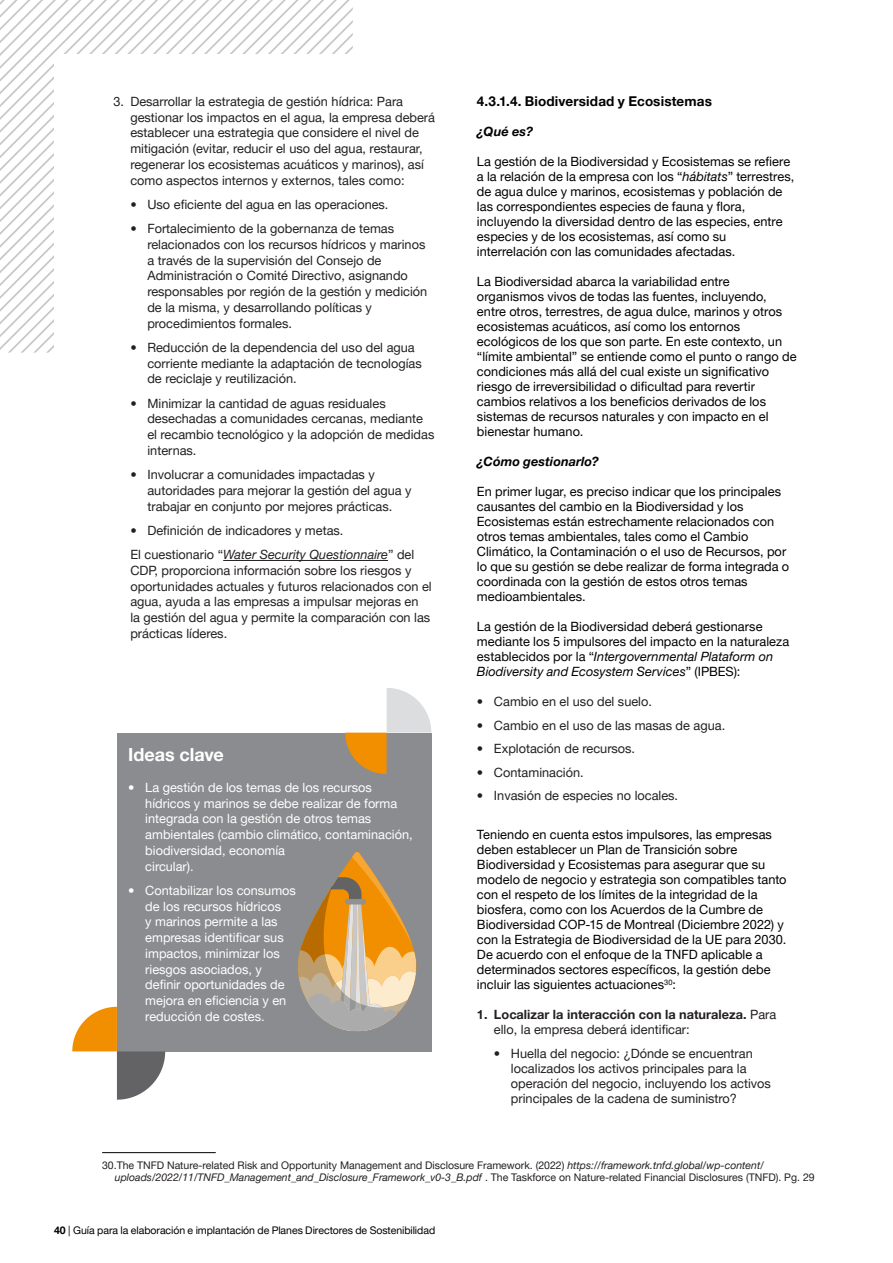
<style>
.page{position:relative;width:893px;height:1263px;background:#fff}
.page>*{position:absolute;margin:0;border:0;box-sizing:border-box;transform-origin:0 0}
.Texto{font:700 18px "Helvetica Neue LT Pro";letter-spacing:-.005em;color:#fff}
.Texto-2{font:700 13.5px "Helvetica Neue LT Pro";letter-spacing:.01em;color:#000}
.Texto-3{font:12.75px/15px "Helvetica Neue LT Pro";letter-spacing:.005em;color:#000}
.topo{font:12.75px/15.8px "Helvetica Neue LT Pro";color:#231f20}
.t1{font:12.75px/15.8px "Helvetica Neue LT Pro";color:#fff}
.topo-2{font:700 12.75px/15px "Helvetica Neue LT Pro";color:#231f20}
.Texto-4{font:italic 700 12.75px "Helvetica Neue LT Pro";letter-spacing:.005em;color:#000}
.Pies_de_pagina{font:10.5px/12px "Helvetica Neue LT Pro";color:#231f20}
.t2{font:10.5px "Helvetica Neue LT Pro";letter-spacing:-.005em;color:#000}
.s1{font-style:italic}
.s2{font-weight:400}
.s3{font-weight:700}
</style>
<div class="page">
<svg style="left:0;top:0;width:353px;height:353px"></svg>
<hr style="left:223px;top:560px;width:165px;height:1px;background:#231f20">
<div style="left:117px;top:733px;width:314px;height:318px;background:#8a8c8f"></div>
<svg style="left:72px;top:1007px;width:93px;height:93px"></svg>
<svg style="left:345px;top:688px;width:86px;height:86px"></svg>
<svg style="left:298px;top:852px;width:118px;height:179px"></svg>
<hr style="left:102px;top:1152px;width:114px;height:1px;background:#000">
<p class="topo" style="left:130px;top:93px;width:306px;text-indent:-17px">3. Desarrollar la estrategia de gestión hídrica: Para gestionar los impactos en el agua, la empresa deberá establecer una estrategia que considere el nivel de mitigación (evitar, reducir el uso del agua, restaurar, regenerar los ecosistemas acuáticos y marinos), así como aspectos internos y externos, tales como:</p>
<p class="topo" style="left:130px;top:196px;width:260px">• Uso eficiente del agua en las operaciones.</p>
<p class="topo" style="left:147px;top:220px;width:281px;text-indent:-17px">• Fortalecimiento de la gobernanza de temas relacionados con los recursos hídricos y marinos a través de la supervisión del Consejo de Administración o Comité Directivo, asignando responsables por región de la gestión y medición de la misma, y desarrollando políticas y procedimientos formales.</p>
<p class="topo" style="left:147px;top:339px;width:276px;text-indent:-17px">• Reducción de la dependencia del uso del agua corriente mediante la adaptación de tecnologías de reciclaje y reutilización.</p>
<p class="topo" style="left:147px;top:395px;width:288px;text-indent:-17px">• Minimizar la cantidad de aguas residuales desechadas a comunidades cercanas, mediante el recambio tecnológico y la adopción de medidas internas.</p>
<p class="topo" style="left:147px;top:466px;width:266px;text-indent:-17px">• Involucrar a comunidades impactadas y autoridades para mejorar la gestión del agua y trabajar en conjunto por mejores prácticas.</p>
<p class="topo" style="left:130px;top:522px;width:215px">• Definición de indicadores y metas.</p>
<p class="topo" style="left:130px;top:546px;width:303px">El cuestionario “<span class="s1">Water Security Questionnaire</span>” del CDP, proporciona información sobre los riesgos y oportunidades actuales y futuros relacionados con el agua, ayuda a las empresas a impulsar mejoras en<br>la gestión del agua y permite la comparación con las prácticas líderes.</p>
<p class="Texto" style="left:128px;top:743px;width:97px">Ideas clave</p>
<p class="t1" style="left:145px;top:779px;width:269px;text-indent:-17px">• La gestión de los temas de los recursos hídricos y marinos se debe realizar de forma integrada con la gestión de otros temas ambientales (cambio climático, contaminación, biodiversidad, economía<br>circular).</p>
<p class="t1" style="left:145px;top:882px;width:152px;text-indent:-17px">• Contabilizar los consumos de los recursos hídricos<br>y marinos permite a las empresas identificar sus impactos, minimizar los riesgos asociados, y definir oportunidades de mejora en eficiencia y en reducción de costes.</p>
<p class="Texto-2" style="left:477px;top:93px;width:236px">4.3.1.4. Biodiversidad y Ecosistemas</p>
<p class="Texto-4" style="left:477px;top:124px;width:58px">¿Qué es?</p>
<p class="Texto-3" style="left:477px;top:154px;width:319px">La gestión de la Biodiversidad y Ecosistemas se refiere a la relación de la empresa con los “<span class="s1">hábitats</span>” terrestres, de agua dulce y marinos, ecosistemas y población de las correspondientes especies de fauna y flora, incluyendo la diversidad dentro de las especies, entre especies y de los ecosistemas, así como su interrelación con las comunidades afectadas.</p>
<p class="Texto-3" style="left:477px;top:274px;width:321px">La Biodiversidad abarca la variabilidad entre organismos vivos de todas las fuentes, incluyendo, entre otros, terrestres, de agua dulce, marinos y otros ecosistemas acuáticos, así como los entornos ecológicos de los que son parte. En este contexto, un “límite ambiental” se entiende como el punto o rango de condiciones más allá del cual existe un significativo riesgo de irreversibilidad o dificultad para revertir cambios relativos a los beneficios derivados de los sistemas de recursos naturales y con impacto en el bienestar humano.</p>
<p class="Texto-4" style="left:477px;top:454px;width:123px">¿Cómo gestionarlo?</p>
<p class="Texto-3" style="left:477px;top:484px;width:314px">En primer lugar, es preciso indicar que los principales causantes del cambio en la Biodiversidad y los Ecosistemas están estrechamente relacionados con otros temas ambientales, tales como el Cambio Climático, la Contaminación o el uso de Recursos, por lo que su gestión se debe realizar de forma integrada o coordinada con la gestión de estos otros temas medioambientales.</p>
<p class="Texto-3" style="left:477px;top:619px;width:314px">La gestión de la Biodiversidad deberá gestionarse mediante los 5 impulsores del impacto en la naturaleza establecidos por la “<span class="s1">Intergovernmental Plataform on Biodiversity and Ecosystem Services</span>” (IPBES):</p>
<p class="topo" style="left:477px;top:694px;width:177px">• Cambio en el uso del suelo.</p>
<p class="topo" style="left:477px;top:717px;width:250px">• Cambio en el uso de las masas de agua.</p>
<p class="topo" style="left:477px;top:741px;width:160px">• Explotación de recursos.</p>
<p class="topo" style="left:477px;top:764px;width:108px">• Contaminación.</p>
<p class="topo" style="left:477px;top:788px;width:203px">• Invasión de especies no locales.</p>
<p class="Texto-3" style="left:477px;top:827px;width:311px">Teniendo en cuenta estos impulsores, las empresas deben establecer un Plan de Transición sobre Biodiversidad y Ecosistemas para asegurar que su modelo de negocio y estrategia son compatibles tanto con el respeto de los límites de la integridad de la biosfera, como con los Acuerdos de la Cumbre de Biodiversidad COP-15 de Montreal (Diciembre 2022) y con la Estrategia de Biodiversidad de la UE para 2030.<br>De acuerdo con el enfoque de la TNFD aplicable a determinados sectores específicos, la gestión debe incluir las siguientes actuaciones<sup>30</sup>:</p>
<p class="topo-2" style="left:494px;top:1007px;width:284px;text-indent:-17px">1. Localizar la interacción con la naturaleza. <span class="s2">Para ello, la empresa deberá identificar:</span></p>
<p class="topo" style="left:511px;top:1045px;width:261px;line-height:15px;text-indent:-17px">• Huella del negocio: ¿Dónde se encuentran localizados los activos principales para la operación del negocio, incluyendo los activos principales de la cadena de suministro?</p>
<p class="Pies_de_pagina" style="left:115px;top:1159px;width:701px;text-indent:-13px">30.The TNFD Nature-related Risk and Opportunity Management and Disclosure Framework. (2022) <span class="s1">https://framework.tnfd.global/wp-content/ uploads/2022/11/TNFD_Management_and_Disclosure_Framework_v0-3_B.pdf</span> . The Taskforce on Nature-related Financial Disclosures (TNFD). Pg. 29</p>
<p class="t2" style="left:54px;top:1224px;width:383px"><span class="s3">40</span> | Guía para la elaboración e implantación de Planes Directores de Sostenibilidad</p>
</div>
